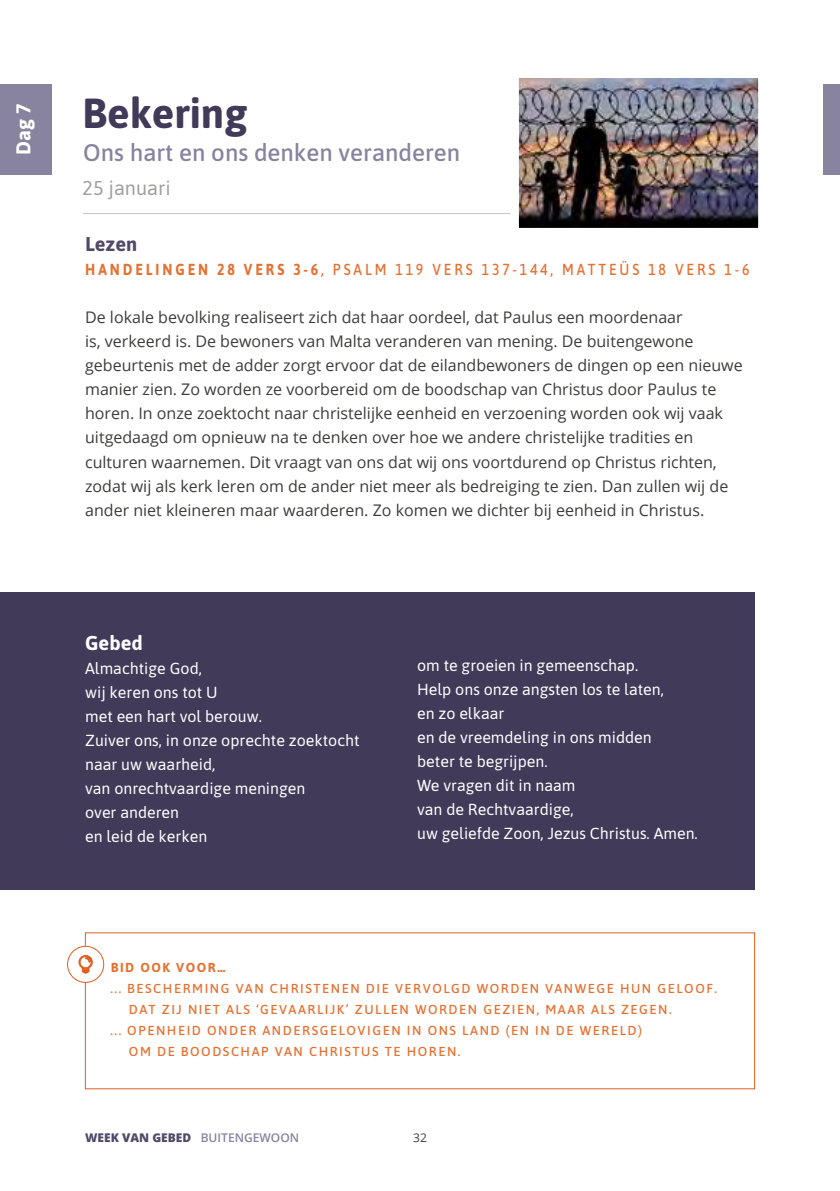
<style>
.page{position:relative;width:840px;height:1191px;background:#fff}
.page>*{position:absolute;margin:0;border:0;box-sizing:border-box;transform-origin:0 0}
.t1{font:700 42px "Asap";color:#423a59}
.t2{font:500 24px "Asap";color:#88839e}
.t3{font:20px "Asap";color:#a0a09f}
.t4{font:700 20px "Asap";color:#fff}
.t5{font:700 20px "Asap";color:#504968}
.t6{font:16px/24px "Open Sans";color:#3c3c3b}
.t7{font:16px/24px "Asap";color:#fff}
.t8{font:500 16px "Asap";letter-spacing:.21em;color:#e57030;scale:.87 1}
.t9{font:500 13px "Asap";letter-spacing:.12em;color:#e57030}
.t10{font:700 13px "Asap";letter-spacing:.12em;color:#e57030}
.t11{font:800 12px "Open Sans";color:#504968}
.t12{font:12px "Open Sans";color:#3c3c3b}
.s1{font-weight:700}
.s2{font-weight:600;color:#88839e}
</style>
<div class="page">
<div style="left:0;top:84px;width:51px;height:90px;background:#88839e"></div>
<div style="left:0;top:592px;width:754px;height:297px;background:#423a59"></div>
<div style="left:67px;top:946px;width:37px;height:36px;border:1px solid #e25e1d;border-radius:50%"></div>
<svg style="left:79px;top:955px;width:13px;height:18px"></svg>
<hr style="left:83px;top:213px;width:669px;height:1px;background:#c6c6c6">
<img style="left:519px;top:79px;width:237px;height:148px">
<div style="left:510px;top:70px;width:255px;height:166px;border:8px solid #fff"></div>
<div style="left:822px;top:84px;width:17px;height:91px;background:#88839e"></div>
<p class="t4" style="left:9px;top:155px;width:53px;rotate:-90deg">Dag 7</p>
<h1 class="t1" style="left:82px;top:83px;width:166px">Bekering</h1>
<h2 class="t2" style="left:83px;top:136px;width:378px">Ons hart en ons denken veranderen</h2>
<p class="t3" style="left:82px;top:174px;width:90px">25 januari</p>
<p class="t5" style="left:85px;top:230px;width:54px">Lezen</p>
<p class="t8" style="left:85px;top:259px;width:764px"><span class="s1">HANDELINGEN 28 VERS 3-6</span>, PSALM 119 VERS 137-144, MATTEÜS 18 VERS 1-6</p>
<p class="t6" style="left:85px;top:305px;width:658px">De lokale bevolking realiseert zich dat haar oordeel, dat Paulus een moordenaar<br>is, verkeerd is. De bewoners van Malta veranderen van mening. De buitengewone gebeurtenis met de adder zorgt ervoor dat de eilandbewoners de dingen op een nieuwe manier zien. Zo worden ze voorbereid om de boodschap van Christus door Paulus te horen. In onze zoektocht naar christelijke eenheid en verzoening worden ook wij vaak uitgedaagd om opnieuw na te denken over hoe we andere christelijke tradities en culturen waarnemen. Dit vraagt van ons dat wij ons voortdurend op Christus richten, zodat wij als kerk leren om de ander niet meer als bedreiging te zien. Dan zullen wij de ander niet kleineren maar waarderen. Zo komen we dichter bij eenheid in Christus.</p>
<p class="t4" style="left:85px;top:629px;width:59px">Gebed</p>
<p class="t7" style="left:85px;top:656px;width:276px">Almachtige God,<br>wij keren ons tot U<br>met een hart vol berouw.<br>Zuiver ons, in onze oprechte zoektocht naar uw waarheid,<br>van onrechtvaardige meningen<br>over anderen<br>en leid de kerken</p>
<p class="t7" style="left:417px;top:652px;width:282px">om te groeien in gemeenschap.<br>Help ons onze angsten los te laten,<br>en zo elkaar<br>en de vreemdeling in ons midden<br>beter te begrijpen.<br>We vragen dit in naam<br>van de Rechtvaardige,<br>uw geliefde Zoon, Jezus Christus. Amen.</p>
<p class="t10" style="left:111px;top:958px;width:116px">BID OOK VOOR…</p>
<p class="t9" style="left:111px;top:979px;width:607px">... BESCHERMING VAN CHRISTENEN DIE VERVOLGD WORDEN VANWEGE HUN GELOOF.</p>
<p class="t9" style="left:129px;top:1000px;width:544px">DAT ZIJ NIET ALS ‘GEVAARLIJK’ ZULLEN WORDEN GEZIEN, MAAR ALS ZEGEN.</p>
<p class="t9" style="left:111px;top:1021px;width:532px">... OPENHEID ONDER ANDERSGELOVIGEN IN ONS LAND (EN IN DE WERELD)</p>
<p class="t9" style="left:129px;top:1042px;width:333px">OM DE BOODSCHAP VAN CHRISTUS TE HOREN.</p>
<p class="t11" style="left:85px;top:1128px;width:215px">WEEK VAN GEBED <span class="s2">BUITENGEWOON</span></p>
<p class="t12" style="left:413px;top:1129px;width:15px">32</p>
</div>
